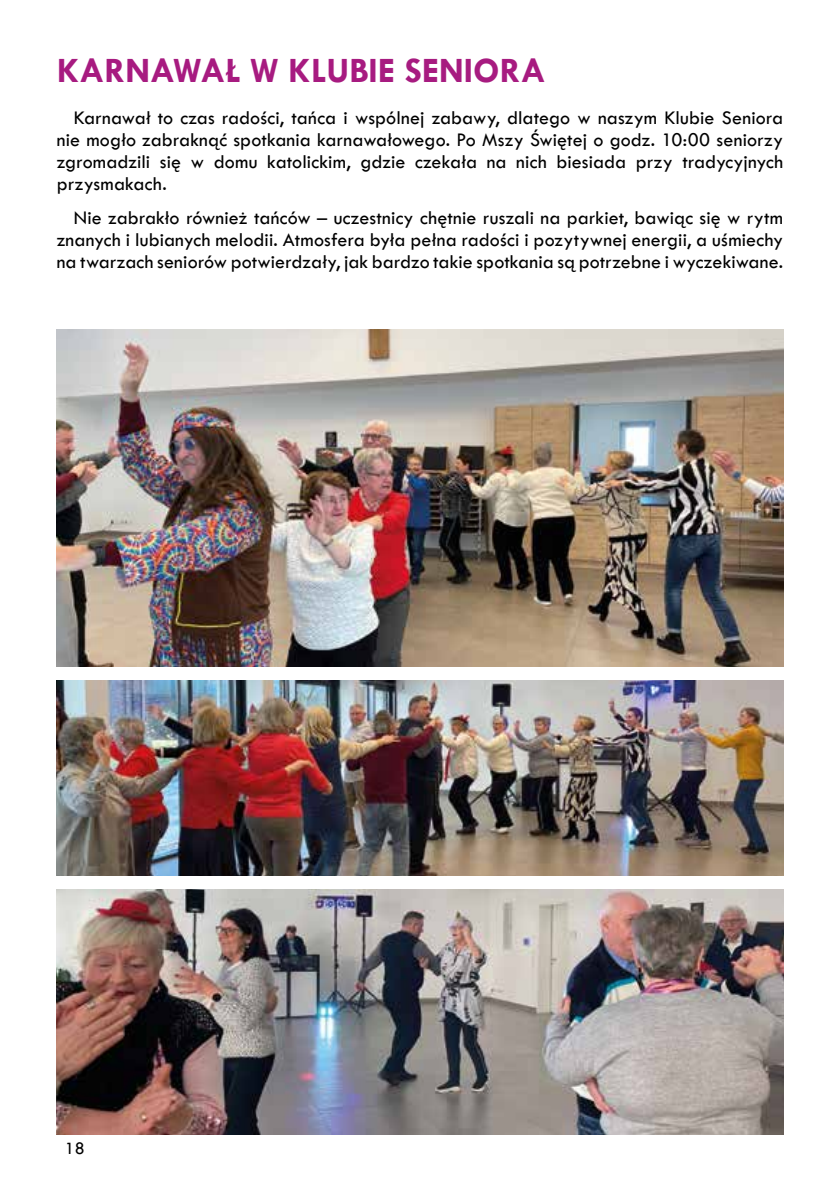
<style>
.page{position:relative;width:840px;height:1191px;background:#fff}
.page>*{position:absolute;margin:0;border:0;box-sizing:border-box;transform-origin:0 0}
.t1{font:700 36px "Tw Cen";color:#a71b80}
.t2{font:20px/22px "Tw Cen";color:#000;text-align:justify}
.t3{font:18px "Tw Cen";color:#000}
</style>
<div class="page">
<img style="left:57px;top:329px;width:725px;height:337px">
<img style="left:57px;top:680px;width:725px;height:195px">
<img style="left:57px;top:889px;width:725px;height:245px">
<h1 class="t1" style="left:57px;top:49px;width:490px">KARNAWAŁ W KLUBIE SENIORA</h1>
<p class="t2" style="left:57px;top:107px;width:727px;text-indent:17px">Karnawał to czas radości, tańca i wspólnej zabawy, dlatego w naszym Klubie Seniora nie mogło zabraknąć spotkania karnawałowego. Po Mszy Świętej o godz. 10:00 seniorzy zgromadzili się w domu katolickim, gdzie czekała na nich biesiada przy tradycyjnych przysmakach.</p>
<p class="t2" style="left:57px;top:206px;width:727px;text-indent:17px">Nie zabrakło również tańców – uczestnicy chętnie ruszali na parkiet, bawiąc się w rytm znanych i lubianych melodii. Atmosfera była pełna radości i pozytywnej energii, a uśmiechy na twarzach seniorów potwierdzały, jak bardzo takie spotkania są potrzebne i wyczekiwane.</p>
<p class="t3" style="left:65px;top:1137px;width:21px">18</p>
</div>
